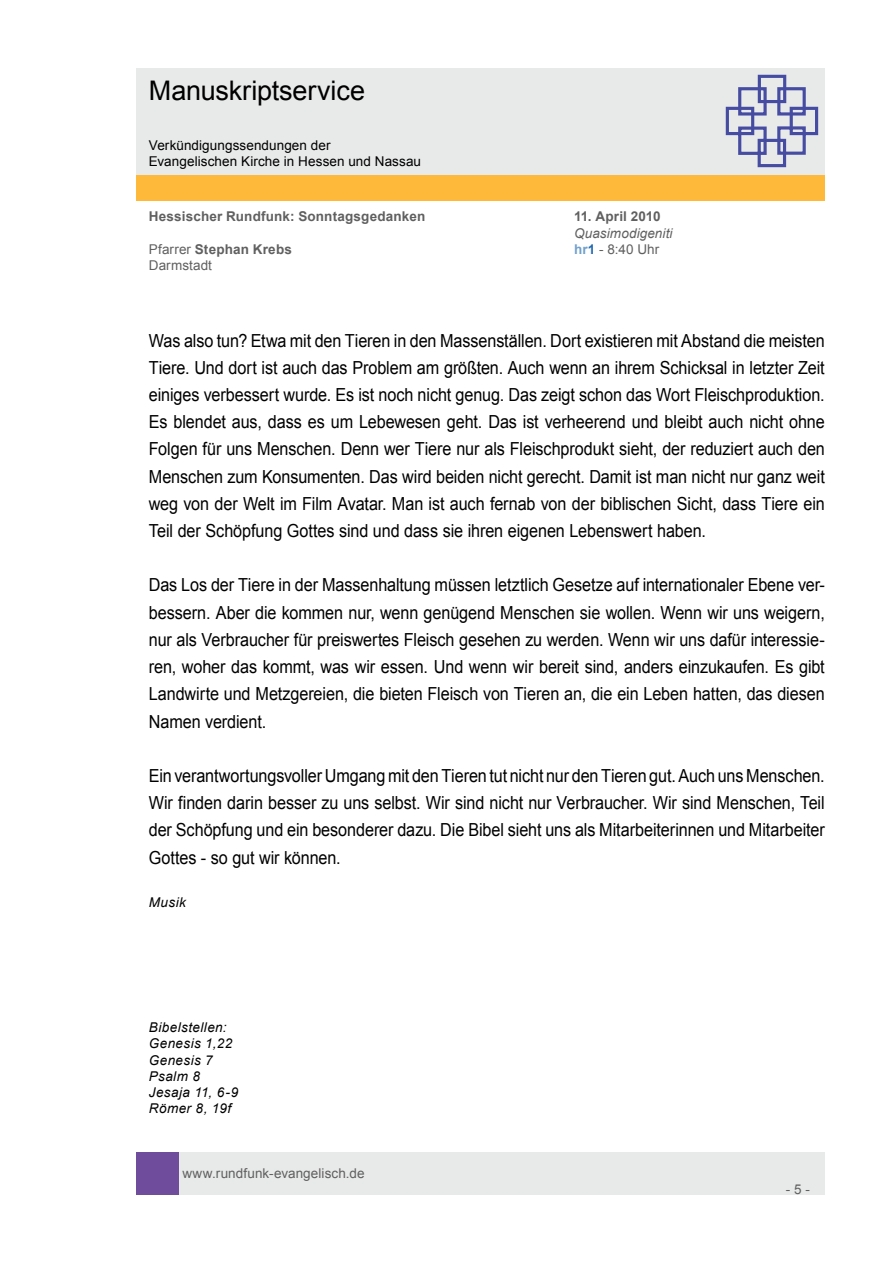
<style>
.page{position:relative;width:893px;height:1263px;background:#fff}
.page>*{position:absolute;margin:0;border:0;box-sizing:border-box;transform-origin:0 0}
.t1{font:27px "Arial";letter-spacing:-.005em;color:#000}
.t2{font:18px/27.2px "Arial";letter-spacing:-.005em;color:#000;text-align:justify;scale:.9 1}
.t3{font:700 13.5px "Arial";letter-spacing:.015em;color:#606060}
.t4{font:italic 13.5px/16.2px "Arial";letter-spacing:.03em;color:#000}
.t5{font:13.5px/16.2px "Arial";letter-spacing:.005em;color:#000}
.t6{font:13.5px "Arial";letter-spacing:.005em;color:#606060}
.t7{font:italic 13.5px "Arial";letter-spacing:.01em;color:#606060}
.s1{font-weight:400}
.s2{font-weight:700;color:#71a0cc}
.s3{font-weight:700;color:#2369b2}
</style>
<div class="page">
<div style="left:179px;top:1152px;width:646px;height:43px;background:#e8e9e9"></div>
<div style="left:136px;top:1152px;width:43px;height:43px;background:#704c9c"></div>
<div style="left:136px;top:175px;width:689px;height:26px;background:#ffb93a"></div>
<div style="left:136px;top:68px;width:689px;height:106px;background:#e8e9e9"></div>
<svg style="left:725px;top:74px;width:94px;height:94px"></svg>
<h1 class="t1" style="left:149px;top:73px;width:218px">Manuskriptservice</h1>
<p class="t5" style="left:149px;top:137px;width:274px">Verkündigungssendungen der<br>Evangelischen Kirche in Hessen und Nassau</p>
<p class="t3" style="left:149px;top:208px;width:278px">Hessischer Rundfunk: Sonntagsgedanken</p>
<p class="t3" style="left:574px;top:208px;width:88px">11. April 2010</p>
<p class="t7" style="left:574px;top:224px;width:100px">Quasimodigeniti</p>
<p class="t3" style="left:149px;top:240px;width:145px"><span class="s1">Pfarrer</span> Stephan Krebs</p>
<p class="t6" style="left:574px;top:240px;width:87px"><span class="s2">hr</span><span class="s3">1</span> - 8:40 Uhr</p>
<p class="t6" style="left:149px;top:256px;width:65px">Darmstadt</p>
<p class="t2" style="left:149px;top:327px;width:753px">Was also tun? Etwa mit den Tieren in den Massenställen. Dort existieren mit Abstand die meisten Tiere. Und dort ist auch das Problem am größten. Auch wenn an ihrem Schicksal in letzter Zeit einiges verbessert wurde. Es ist noch nicht genug. Das zeigt schon das Wort Fleischproduktion.<br>Es blendet aus, dass es um Lebewesen geht. Das ist verheerend und bleibt auch nicht ohne Folgen für uns Menschen. Denn wer Tiere nur als Fleischprodukt sieht, der reduziert auch den Menschen zum Konsumenten. Das wird beiden nicht gerecht. Damit ist man nicht nur ganz weit weg von der Welt im Film Avatar. Man ist auch fernab von der biblischen Sicht, dass Tiere ein Teil der Schöpfung Gottes sind und dass sie ihren eigenen Lebenswert haben.</p>
<p class="t2" style="left:149px;top:572px;width:753px">Das Los der Tiere in der Massenhaltung müssen letztlich Gesetze auf internationaler Ebene ver&shy;bessern. Aber die kommen nur, wenn genügend Menschen sie wollen. Wenn wir uns weigern, nur als Verbraucher für preiswertes Fleisch gesehen zu werden. Wenn wir uns dafür interessie&shy;ren, woher das kommt, was wir essen. Und wenn wir bereit sind, anders einzukaufen. Es gibt Landwirte und Metzgereien, die bieten Fleisch von Tieren an, die ein Leben hatten, das diesen Namen verdient.</p>
<p class="t2" style="left:149px;top:762px;width:753px">Ein verantwortungsvoller Umgang mit den Tieren tut nicht nur den Tieren gut. Auch uns Menschen.<br>Wir finden darin besser zu uns selbst. Wir sind nicht nur Verbraucher. Wir sind Menschen, Teil der Schöpfung und ein besonderer dazu. Die Bibel sieht uns als Mitarbeiterinnen und Mitarbeiter Gottes - so gut wir können.</p>
<p class="t4" style="left:149px;top:894px;width:39px">Musik</p>
<p class="t4" style="left:149px;top:1019px;width:91px">Bibelstellen:<br>Genesis 1,22<br>Genesis 7<br>Psalm 8<br>Jesaja 11, 6-9<br>Römer 8, 19f</p>
<p class="t6" style="left:182px;top:1164px;width:184px">www.rundfunk-evangelisch.de</p>
<p class="t6" style="left:786px;top:1180px;width:26px">- 5 -</p>
</div>
